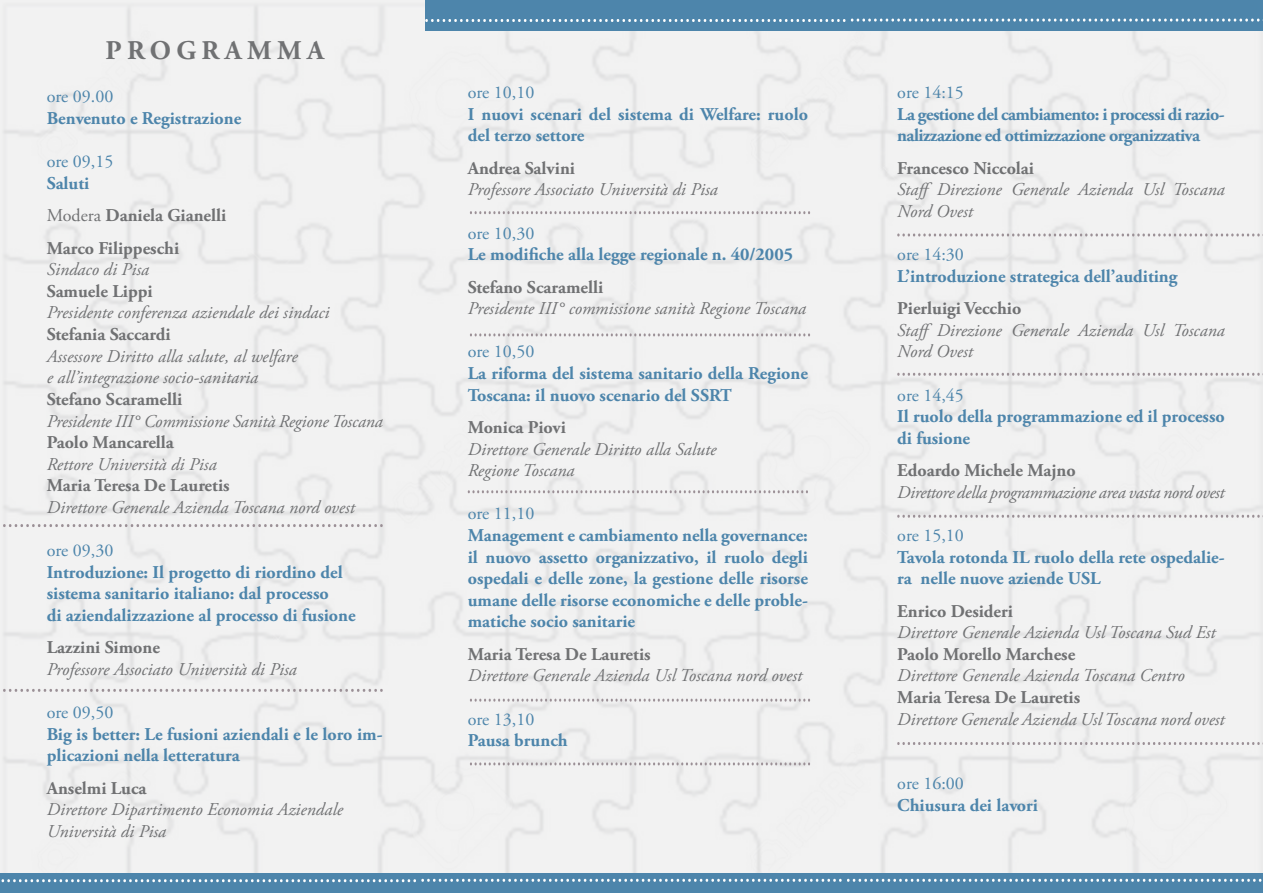
<style>
.page{position:relative;width:1263px;height:893px;background:#fff}
.page>*{position:absolute;margin:0;border:0;box-sizing:border-box;transform-origin:0 0}
.t1{font:700 27px "Adobe Garamond Pro";letter-spacing:.2em;color:#707173}
.t2{font:700 18px/21.6px "Adobe Garamond Pro";color:#4d85ab}
.t3{font:italic 18px/21.6px "Adobe Garamond Pro";color:#707173}
.t4{font:700 18px "Adobe Garamond Pro";color:#707173}
.t5{font:18px "Adobe Garamond Pro";color:#4d85ab}
.t6{font:700 18px/21.6px "Adobe Garamond Pro";letter-spacing:-.03em;color:#4d85ab}
.t7{font:italic 18px "Adobe Garamond Pro";letter-spacing:-.02em;color:#707173}
.s1{font-weight:400}
</style>
<div class="page">
<img style="left:0;top:0;width:1263px;height:873px">
<div style="left:0;top:873px;width:1263px;height:20px;background:#4d85ab"></div>
<svg style="left:2px;top:879px;width:1259px;height:3px"></svg>
<svg style="left:3px;top:689px;width:380px;height:3px"></svg>
<svg style="left:3px;top:524px;width:380px;height:3px"></svg>
<svg style="left:470px;top:211px;width:340px;height:3px"></svg>
<div style="left:425px;top:0;width:838px;height:30px;background:#4d85ab"></div>
<svg style="left:425px;top:19px;width:420px;height:3px"></svg>
<svg style="left:851px;top:19px;width:412px;height:3px"></svg>
<svg style="left:470px;top:333px;width:340px;height:3px"></svg>
<svg style="left:468px;top:490px;width:340px;height:3px"></svg>
<svg style="left:470px;top:699px;width:340px;height:3px"></svg>
<svg style="left:470px;top:762px;width:340px;height:3px"></svg>
<svg style="left:897px;top:234px;width:366px;height:2px"></svg>
<svg style="left:897px;top:373px;width:366px;height:3px"></svg>
<svg style="left:897px;top:515px;width:366px;height:3px"></svg>
<svg style="left:897px;top:742px;width:366px;height:3px"></svg>
<p class="t1" style="left:106px;top:35px;width:220px">PROGRAMMA</p>
<p class="t5" style="left:47px;top:86px;width:68px">ore 09.00</p>
<p class="t2" style="left:47px;top:108px;width:196px">Benvenuto e Registrazione</p>
<p class="t5" style="left:47px;top:151px;width:68px">ore 09,15</p>
<p class="t2" style="left:47px;top:173px;width:44px">Saluti</p>
<p class="t4" style="left:47px;top:205px;width:181px"><span class="s1">Modera</span> Daniela Gianelli</p>
<p class="t4" style="left:47px;top:237px;width:134px">Marco Filippeschi</p>
<p class="t3" style="left:47px;top:259px;width:104px">Sindaco di Pisa</p>
<p class="t4" style="left:47px;top:281px;width:107px">Samuele Lippi</p>
<p class="t3" style="left:47px;top:302px;width:284px">Presidente conferenza aziendale dei sindaci</p>
<p class="t4" style="left:47px;top:324px;width:125px">Stefania Saccardi</p>
<p class="t3" style="left:47px;top:346px;width:252px">Assessore Diritto alla salute, al welfare</p>
<p class="t3" style="left:47px;top:367px;width:213px">e all’integrazione socio-sanitaria</p>
<p class="t4" style="left:47px;top:389px;width:137px">Stefano Scaramelli</p>
<p class="t3" style="left:47px;top:410px;width:337px">Presidente III° Commissione Sanità Regione Toscana</p>
<p class="t4" style="left:47px;top:432px;width:129px">Paolo Mancarella</p>
<p class="t3" style="left:47px;top:454px;width:171px">Rettore Università di Pisa</p>
<p class="t4" style="left:47px;top:475px;width:184px">Maria Teresa De Lauretis</p>
<p class="t3" style="left:47px;top:497px;width:310px">Direttore Generale Azienda Toscana nord ovest</p>
<p class="t5" style="left:47px;top:540px;width:68px">ore 09,30</p>
<p class="t2" style="left:47px;top:561px;width:297px">Introduzione: Il progetto di riordino del</p>
<p class="t2" style="left:47px;top:583px;width:283px">sistema sanitario italiano: dal processo</p>
<p class="t2" style="left:47px;top:605px;width:310px">di aziendalizzazione al processo di fusione</p>
<p class="t4" style="left:47px;top:637px;width:115px">Lazzini Simone</p>
<p class="t3" style="left:47px;top:659px;width:252px">Professore Associato Università di Pisa</p>
<p class="t5" style="left:47px;top:702px;width:68px">ore 09,50</p>
<p class="t2" style="left:47px;top:723px;width:337px">Big is better: Le fusioni aziendali e le loro im&shy;plicazioni nella letteratura</p>
<p class="t4" style="left:47px;top:777px;width:101px">Anselmi Luca</p>
<p class="t3" style="left:47px;top:799px;width:298px">Direttore Dipartimento Economia Aziendale</p>
<p class="t3" style="left:47px;top:821px;width:121px">Università di Pisa</p>
<p class="t5" style="left:468px;top:82px;width:68px">ore 10,10</p>
<p class="t2" style="left:468px;top:104px;width:342px">I nuovi scenari del sistema di Welfare: ruolo del terzo settore</p>
<p class="t4" style="left:468px;top:158px;width:109px">Andrea Salvini</p>
<p class="t3" style="left:468px;top:179px;width:252px">Professore Associato Università di Pisa</p>
<p class="t5" style="left:468px;top:222px;width:68px">ore 10,30</p>
<p class="t2" style="left:468px;top:244px;width:327px">Le modifiche alla legge regionale n. 40/2005</p>
<p class="t4" style="left:468px;top:276px;width:137px">Stefano Scaramelli</p>
<p class="t3" style="left:468px;top:298px;width:340px">Presidente III° commissione sanità Regione Toscana</p>
<p class="t5" style="left:468px;top:341px;width:68px">ore 10,50</p>
<p class="t2" style="left:468px;top:363px;width:342px">La riforma del sistema sanitario della Regione<br>Toscana: il nuovo scenario del SSRT</p>
<p class="t4" style="left:468px;top:417px;width:100px">Monica Piovi</p>
<p class="t3" style="left:468px;top:438px;width:250px">Direttore Generale Diritto alla Salute</p>
<p class="t3" style="left:468px;top:460px;width:108px">Regione Toscana</p>
<p class="t5" style="left:468px;top:503px;width:68px">ore 11,10</p>
<p class="t2" style="left:468px;top:525px;width:342px;text-align:justify">Management e cambiamento nella governance: il nuovo assetto organizzativo, il ruolo degli ospedali e delle zone, la gestione delle risorse umane delle risorse economiche e delle proble&shy;matiche socio sanitarie</p>
<p class="t4" style="left:468px;top:644px;width:184px">Maria Teresa De Lauretis</p>
<p class="t3" style="left:468px;top:665px;width:336px">Direttore Generale Azienda Usl Toscana nord ovest</p>
<p class="t5" style="left:468px;top:708px;width:68px">ore 13,10</p>
<p class="t2" style="left:468px;top:730px;width:101px">Pausa brunch</p>
<p class="t5" style="left:897px;top:82px;width:68px">ore 14:15</p>
<p class="t6" style="left:897px;top:104px;width:329px">La gestione del cambiamento: i processi di razio&shy;nalizzazione ed ottimizzazione organizzativa</p>
<p class="t4" style="left:897px;top:158px;width:138px">Francesco Niccolai</p>
<p class="t3" style="left:897px;top:179px;width:329px">Staff Direzione Generale Azienda Usl Toscana<br>Nord Ovest</p>
<p class="t5" style="left:897px;top:244px;width:68px">ore 14:30</p>
<p class="t2" style="left:897px;top:266px;width:282px">L’introduzione strategica dell’auditing</p>
<p class="t4" style="left:897px;top:298px;width:126px">Pierluigi Vecchio</p>
<p class="t3" style="left:897px;top:320px;width:329px">Staff Direzione Generale Azienda Usl Toscana<br>Nord Ovest</p>
<p class="t5" style="left:897px;top:384px;width:68px">ore 14,45</p>
<p class="t2" style="left:897px;top:406px;width:329px">Il ruolo della programmazione ed il processo di fusione</p>
<p class="t4" style="left:897px;top:460px;width:180px">Edoardo Michele Majno</p>
<p class="t7" style="left:897px;top:481px;width:329px">Direttore della programmazione area vasta nord ovest</p>
<p class="t5" style="left:897px;top:524px;width:68px">ore 15,10</p>
<p class="t2" style="left:897px;top:546px;width:329px">Tavola rotonda IL ruolo della rete ospedalie&shy;ra nelle nuove aziende USL</p>
<p class="t4" style="left:897px;top:600px;width:117px">Enrico Desideri</p>
<p class="t3" style="left:897px;top:622px;width:320px">Direttore Generale Azienda Usl Toscana Sud Est</p>
<p class="t4" style="left:897px;top:644px;width:179px">Paolo Morello Marchese</p>
<p class="t3" style="left:897px;top:665px;width:289px">Direttore Generale Azienda Toscana Centro</p>
<p class="t4" style="left:897px;top:687px;width:184px">Maria Teresa De Lauretis</p>
<p class="t3" style="left:897px;top:708px;width:329px">Direttore Generale Azienda Usl Toscana nord ovest</p>
<p class="t5" style="left:897px;top:773px;width:68px">ore 16:00</p>
<p class="t2" style="left:897px;top:795px;width:142px">Chiusura dei lavori</p>
</div>
